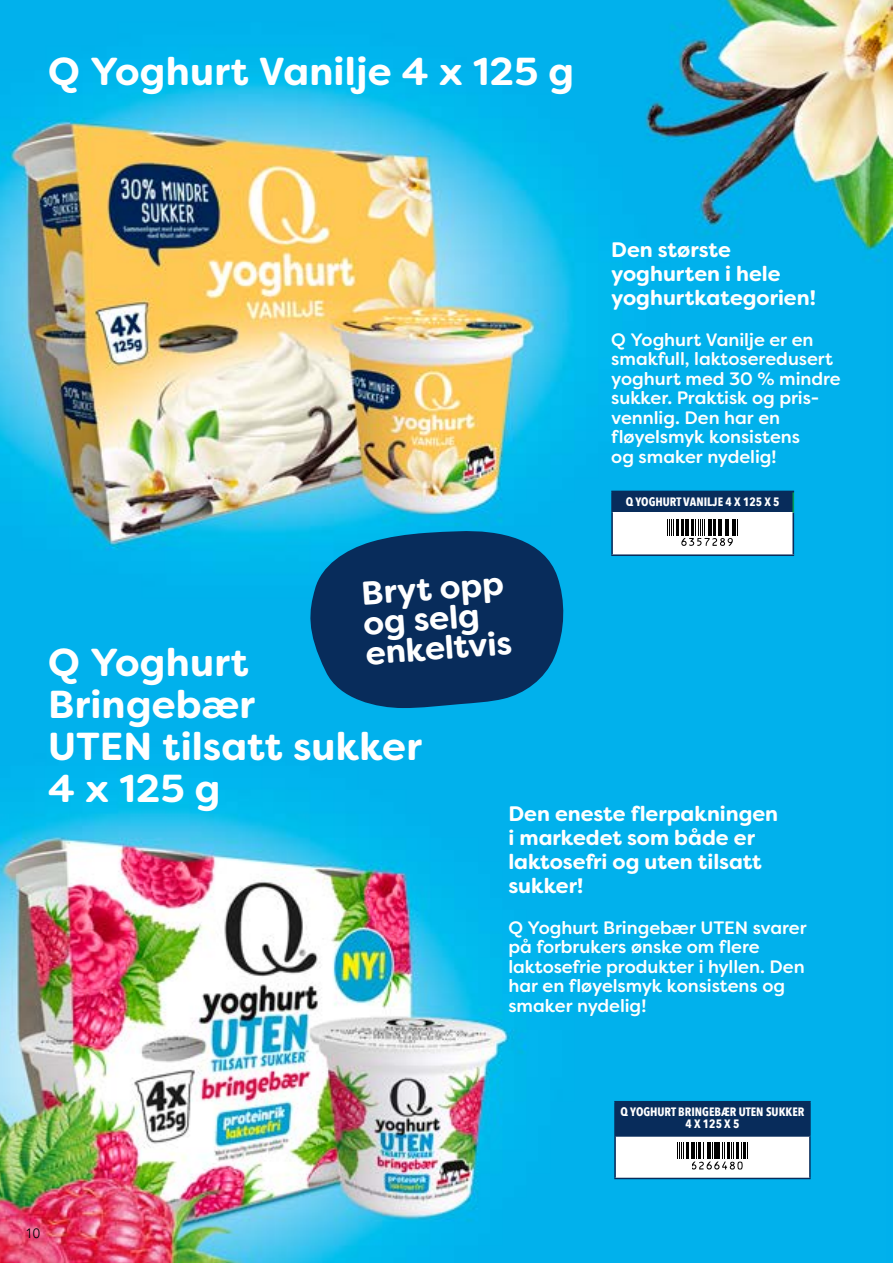
<style>
.page{position:relative;width:893px;height:1263px;background:#fff}
.page>*{position:absolute;margin:0;border:0;box-sizing:border-box;transform-origin:0 0}
.t1{font:700 39px/42px "Filson Soft";letter-spacing:.005em;color:#fff}
.t2{font:700 33px/30px "Filson Soft";color:#fff}
.t3{font:700 21px/24px "Filson Soft";color:#fff}
.t4{font:500 18px/19.5px "Filson Soft";letter-spacing:-.005em;color:#fff}
.t5{font:13.5px "Avenir";color:#000}
.t6{font:700 12.15px/12.1px "Avenir Next Condensed";color:#fff;text-align:center}
</style>
<div class="page">
<img style="left:0;top:0;width:893px;height:1263px">
<svg style="left:306px;top:529px;width:260px;height:179px;background:#064576"></svg>
<div style="left:612px;top:491px;width:181px;height:22px;background:#082c5b"></div>
<div style="left:612px;top:513px;width:181px;height:42px;background:#fff"></div>
<hr style="left:792px;top:492px;width:2px;height:21px;background:#009956">
<hr style="left:611px;top:491px;width:183px;height:1px;background:#082c5b">
<hr style="left:611px;top:492px;width:2px;height:21px;background:#082c5b">
<hr style="left:611px;top:513px;width:2px;height:41px;background:#082c5b">
<hr style="left:792px;top:513px;width:2px;height:41px;background:#082c5b">
<hr style="left:611px;top:554px;width:183px;height:2px;background:#082c5b">
<svg style="left:667px;top:519px;width:71px;height:27px"></svg>
<div style="left:668px;top:538px;width:13px;height:12px;background:#fff"></div>
<div style="left:615px;top:1102px;width:195px;height:34px;background:#082c5b"></div>
<div style="left:615px;top:1136px;width:195px;height:42px;background:#fff"></div>
<hr style="left:614px;top:1102px;width:2px;height:34px;background:#082c5b">
<hr style="left:614px;top:1101px;width:197px;height:1px;background:#082c5b">
<hr style="left:809px;top:1102px;width:2px;height:33px;background:#082c5b">
<hr style="left:614px;top:1136px;width:2px;height:42px;background:#082c5b">
<hr style="left:616px;top:1135px;width:195px;height:2px;background:#082c5b">
<hr style="left:809px;top:1137px;width:2px;height:41px;background:#082c5b">
<hr style="left:614px;top:1178px;width:197px;height:1px;background:#082c5b">
<svg style="left:677px;top:1142px;width:71px;height:27px"></svg>
<div style="left:678px;top:1160px;width:13px;height:11px;background:#fff"></div>
<h1 class="t1" style="left:48px;top:51px;width:527px">Q Yoghurt Vanilje 4 x 125 g</h1>
<p class="t3" style="left:611px;top:238px;width:206px">Den største yoghurten i hele yoghurtkategorien!</p>
<p class="t4" style="left:611px;top:329px;width:231px">Q Yoghurt Vanilje er en smakfull, laktoseredusert yoghurt med 30 % mindre sukker. Praktisk og pris&shy;vennlig. Den har en fløyelsmyk konsistens<br>og smaker nydelig!</p>
<p class="t6" style="left:626px;top:495px;width:155px">Q YOGHURT VANILJE 4 X 125 X 5</p>
<h2 class="t2" style="left:360px;top:578px;width:148px;rotate:-4deg">Bryt opp og selg enkeltvis</h2>
<h1 class="t1" style="left:48px;top:641px;width:375px">Q Yoghurt<br>Bringebær<br>UTEN tilsatt sukker<br>4 x 125 g</h1>
<p class="t3" style="left:508px;top:802px;width:271px">Den eneste flerpakningen i markedet som både er laktosefri og uten tilsatt sukker!</p>
<p class="t4" style="left:508px;top:917px;width:300px">Q Yoghurt Bringebær UTEN svarer på forbrukers ønske om flere laktosefrie produkter i hyllen. Den har en fløyelsmyk konsistens og smaker nydelig!</p>
<p class="t6" style="left:620px;top:1105px;width:185px">Q YOGHURT BRINGEBÆR UTEN SUKKER<br>4 X 125 X 5</p>
<p class="t5" style="left:26px;top:1225px;width:16px">10</p>
</div>
